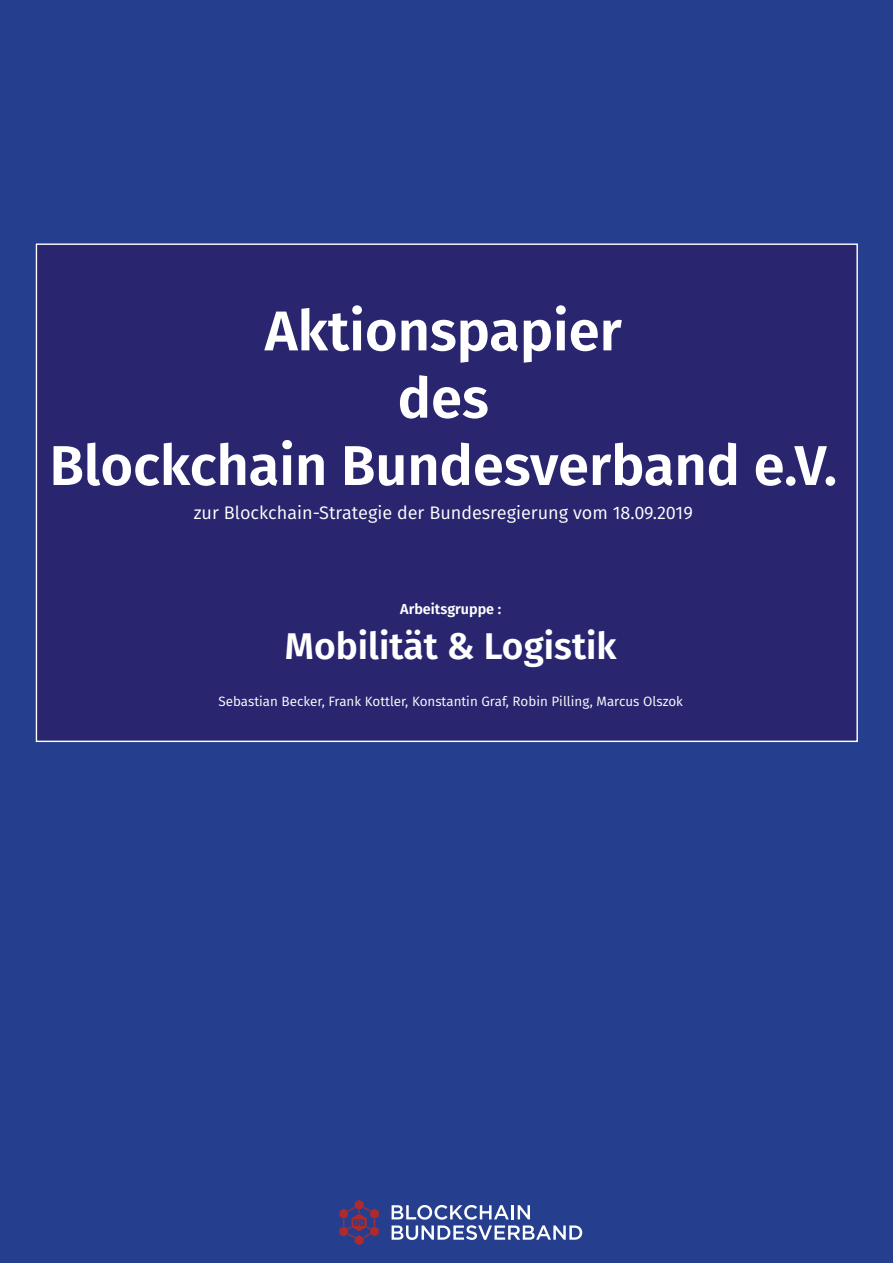
<style>
.page{position:relative;width:893px;height:1263px;background:#253f8e}
.page>*{position:absolute;margin:0;border:0;box-sizing:border-box;transform-origin:0 0}
.t1{font:600 56.1px/67.3px "Fira Sans";color:#fff;text-align:center}
.t2{font:600 37.2px "Fira Sans";color:#fff}
.t3{font:18.15px "Fira Sans";color:#fff}
.t4{font:600 14.4px "Fira Sans";color:#fff}
.t5{font:13.5px "Fira Sans";color:#fff}
</style>
<div class="page">
<div style="left:36px;top:243px;width:822px;height:499px;background:#29266f"></div>
<svg style="left:339px;top:1200px;width:40px;height:45px"></svg>
<svg style="left:392px;top:1205px;width:190px;height:35px"></svg>
<h1 class="t1" style="left:49px;top:294px;width:789px">Aktionspapier<br>des<br>Blockchain Bundesverband e.V.</h1>
<h3 class="t3" style="left:194px;top:499px;width:500px">zur Blockchain-Strategie der Bundesregierung vom 18.09.2019</h3>
<p class="t4" style="left:400px;top:598px;width:103px">Arbeitsgruppe :</p>
<h2 class="t2" style="left:285px;top:616px;width:333px">Mobilität &amp; Logistik</h2>
<p class="t5" style="left:218px;top:692px;width:466px">Sebastian Becker, Frank Kottler, Konstantin Graf, Robin Pilling, Marcus Olszok</p>
</div>
